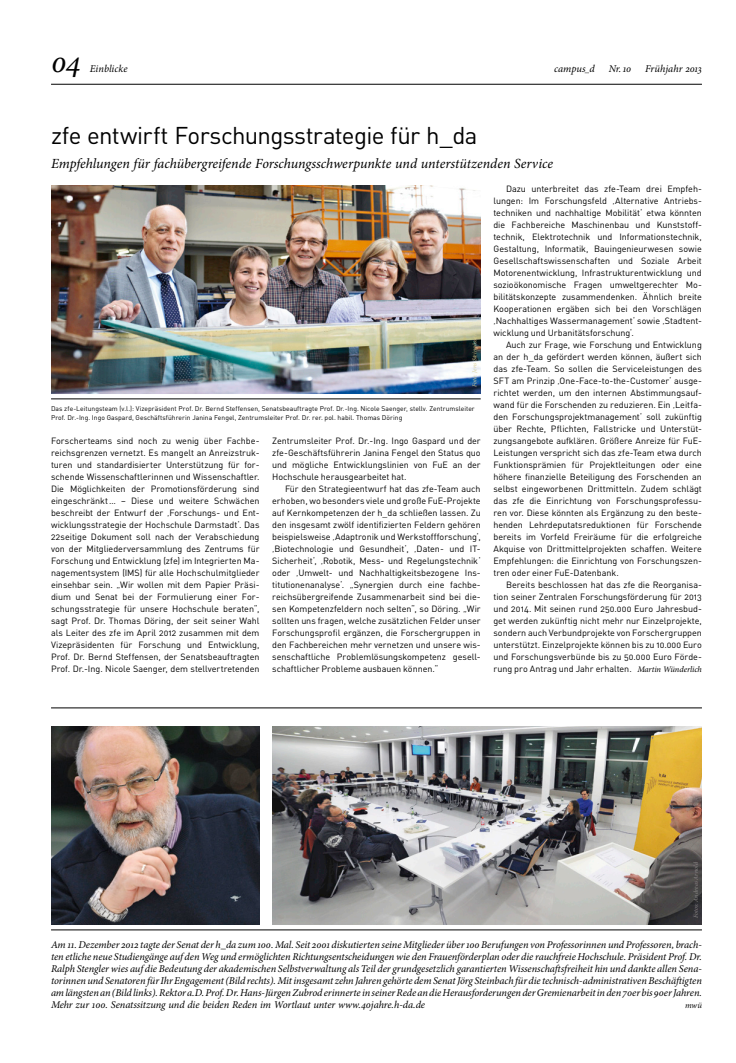
<style>
.page{position:relative;width:736px;height:1063px;background:#fff}
.page>*{position:absolute;margin:0;border:0;box-sizing:border-box;transform-origin:0 0}
.t1{font:italic 32px "Minion Pro";color:#000}
.t2{font:24px "DINOT";letter-spacing:-.03em;color:#000}
.t3{font:italic 14px "Minion Pro";letter-spacing:-.005em;color:#000}
.t4{font:italic 10.4px/12px "Minion Pro";letter-spacing:-.005em;color:#000;text-align:justify}
.t5{font:9px/12px "DINOT";letter-spacing:-.005em;color:#000;text-align:justify}
.t6{font:italic 8.5px "Minion Pro";color:#000}
.t7{font:6.8px/9px "DINOT";letter-spacing:.005em;color:#000}
.t8{font:italic 6px "Minion Pro";letter-spacing:.025em;color:#d8cd96}
.t9{font:italic 6px "Minion Pro";letter-spacing:.02em;color:#8e8b8a}
.s1{font-family:"Minion Pro";font-style:italic;font-size:8.5px}
</style>
<div class="page">
<hr style="left:51px;top:84px;width:651px;height:1px;background:#000">
<hr style="left:51px;top:708px;width:651px;height:1px;background:#000">
<hr style="left:51px;top:930px;width:651px;height:1px;background:#000">
<img style="left:272px;top:726px;width:430px;height:198px">
<img style="left:51px;top:726px;width:208px;height:198px">
<img style="left:51px;top:186px;width:429px;height:207px">
<hr style="left:51px;top:399px;width:429px;height:1px;background:#000">
<h1 class="t1" style="left:51px;top:40px;width:32px">04</h1>
<p class="t4" style="left:90px;top:63px;width:39px">Einblicke</p>
<p class="t4" style="left:554px;top:63px;width:42px">campus d</p>
<p class="t4" style="left:608px;top:63px;width:24px">Nr.10</p>
<p class="t4" style="left:645px;top:63px;width:58px">Frühjahr 2013</p>
<h2 class="t2" style="left:51px;top:119px;width:428px">zfe entwirft Forschungsstrategie für h_da</h2>
<h3 class="t3" style="left:51px;top:154px;width:503px">Empfehlungen für fachübergreifende Forschungsschwerpunkte und unterstützenden Service</h3>
<p class="t8" style="left:470px;top:387px;width:55px;rotate:-90deg">Foto: Jens Steingässer</p>
<p class="t7" style="left:51px;top:404px;width:425px">Das zfe-Leitungsteam (v.l.): Vizepräsident Prof. Dr. Bernd Steffensen, Senatsbeauftragte Prof. Dr.- Ing. Nicole Saenger, stellv. Zentrumsleiter<br>Prof. Dr.-Ing. Ingo Gaspard, Geschäftsführerin Janina Fengel, Zentrumsleiter Prof. Dr. rer. pol. habil. Thomas Döring</p>
<p class="t5" style="left:51px;top:434px;width:210px">Forscherteams sind noch zu wenig über Fachbe&shy;reichsgrenzen vernetzt. Es mangelt an Anreizstruk&shy;turen und standardisierter Unterstützung für for&shy;schende Wissenschaftlerinnen und Wissenschaftler.<br>Die Möglichkeiten der Promotionsförderung sind eingeschränkt… – Diese und weitere Schwächen beschreibt der Entwurf der ‚Forschungs- und Ent&shy;wicklungsstrategie der Hochschule Darmstadt‘. Das 22seitige Dokument soll nach der Verabschiedung von der Mitgliederversammlung des Zentrums für Forschung und Entwicklung (zfe) im Integrierten Ma&shy;nagementsystem (IMS) für alle Hochschulmitglieder einsehbar sein. „Wir wollen mit dem Papier Präsi&shy;dium und Senat bei der Formulierung einer For&shy;schungsstrategie für unsere Hochschule beraten“, sagt Prof. Dr. Thomas Döring, der seit seiner Wahl als Leiter des zfe im April 2012 zusammen mit dem Vizepräsidenten für Forschung und Entwicklung, Prof. Dr. Bernd Steffensen, der Senatsbeauftragten Prof. Dr.-Ing. Nicole Saenger, dem stellvertretenden</p>
<p class="t5" style="left:272px;top:434px;width:210px">Zentrumsleiter Prof. Dr.-Ing. Ingo Gaspard und der zfe-Geschäftsführerin Janina Fengel den Status quo und mögliche Entwicklungslinien von FuE an der Hochschule herausgearbeitet hat.</p>
<p class="t5" style="left:272px;top:482px;width:210px;text-align:left;text-indent:13px">Für den Strategieentwurf hat das zfe-Team auch erhoben, wo besonders viele und große FuE-Projekte auf Kernkompetenzen der h_da schließen lassen. Zu den insgesamt zwölf identifizierten Feldern gehören beispielsweise ‚Adaptronik und Werkstoffforschung‘, ‚Biotechnologie und Gesundheit‘, ‚Daten- und IT-Sicherheit‘, ‚Robotik, Mess- und Regelungstechnik‘ oder ‚Umwelt- und Nachhaltigkeitsbezogene Ins&shy;titutionenanalyse‘. „Synergien durch eine fachbe&shy;reichsübergreifende Zusammenarbeit sind bei die&shy;sen Kompetenzfeldern noch selten“, so Döring. „Wir sollten uns fragen, welche zusätzlichen Felder unser Forschungsprofil ergänzen, die Forschergruppen in den Fachbereichen mehr vernetzen und unsere wis&shy;senschaftliche Problemlösungskompetenz gesell&shy;schaftlicher Probleme ausbauen können.“</p>
<p class="t5" style="left:493px;top:182px;width:210px;text-indent:13px">Dazu unterbreitet das zfe-Team drei Empfeh&shy;lungen: Im Forschungsfeld ‚Alternative Antriebs&shy;techniken und nachhaltige Mobilität‘ etwa könnten die Fachbereiche Maschinenbau und Kunststoff&shy;technik, Elektrotechnik und Informationstechnik, Gestaltung, Informatik, Bauingenieurwesen sowie Gesellschaftswissenschaften und Soziale Arbeit Motorenentwicklung, Infrastrukturentwicklung und sozioökonomische Fragen umweltgerechter Mo&shy;bilitätskonzepte zusammendenken. Ähnlich breite Kooperationen ergäben sich bei den Vorschlägen ‚Nachhaltiges Wassermanagement‘ sowie ‚Stadtent&shy;wicklung und Urbanitätsforschung‘.</p>
<p class="t5" style="left:493px;top:338px;width:210px;text-align:left;text-indent:13px">Auch zur Frage, wie Forschung und Entwicklung an der h_da gefördert werden können, äußert sich das zfe-Team. So sollen die Serviceleistungen des SFT am Prinzip ‚One-Face-to-the-Customer‘ ausge&shy;richtet werden, um den internen Abstimmungsauf&shy;wand für die Forschenden zu reduzieren. Ein ‚Leitfa&shy;den Forschungsprojektmanagement‘ soll zukünftig über Rechte, Pflichten, Fallstricke und Unterstüt&shy;zungsangebote aufklären. Größere Anreize für FuE-Leistungen verspricht sich das zfe-Team etwa durch Funktionsprämien für Projektleitungen oder eine höhere finanzielle Beteiligung des Forschenden an selbst eingeworbenen Drittmitteln. Zudem schlägt das zfe die Einrichtung von Forschungsprofessu&shy;ren vor. Diese könnten als Ergänzung zu den beste&shy;henden Lehrdeputatsreduktionen für Forschende bereits im Vorfeld Freiräume für die erfolgreiche Akquise von Drittmittelprojekten schaffen. Weitere Empfehlungen: die Einrichtung von Forschungszen&shy;tren oder einer FuE-Datenbank.</p>
<p class="t5" style="left:493px;top:578px;width:210px;text-indent:13px">Bereits beschlossen hat das zfe die Reorganisa&shy;tion seiner Zentralen Forschungsförderung für 2013 und 2014. Mit seinen rund 250.000 Euro Jahresbud&shy;get werden zukünftig nicht mehr nur Einzelprojekte, sondern auch Verbundprojekte von Forschergruppen unterstützt. Einzelprojekte können bis zu 10.000 Euro und Forschungsverbünde bis zu 50.000 Euro Förde&shy;rung pro Antrag und Jahr erhalten. <span class="s1">Martin Wünderlich</span></p>
<p class="t9" style="left:691px;top:918px;width:57px;rotate:-90deg">Fotos: Andreas Arnold</p>
<p class="t4" style="left:51px;top:939px;width:652px">Am 11. Dezember 2012 tagte der Senat der h_da zum 100. Mal. Seit 2001 diskutierten seine Mitglieder über 100 Berufungen von Professorinnen und Professoren, brach&shy;ten etliche neue Studiengänge auf den Weg und ermöglichten Richtungsentscheidungen wie den Frauenförderplan oder die rauchfreie Hochschule. Präsident Prof. Dr.<br>Ralph Stengler wies auf die Bedeutung der akademischen Selbstverwaltung als Teil der grundgesetzlich garantierten Wissenschaftsfreiheit hin und dankte allen Sena&shy;torinnen und Senatoren für Ihr Engagement (Bild rechts). Mit insgesamt zehn Jahren gehörte dem Senat Jörg Steinbach für die technisch-administrativen Beschäftigten am längsten an (Bild links). Rektor a.D. Prof. Dr. Hans-Jürgen Zubrod erinnerte in seiner Rede an die Herausforderungen der Gremienarbeit in den 70er bis 90er Jahren.<br>Mehr zur 100. Senatssitzung und die beiden Reden im Wortlaut unter www.40jahre.h-da.de</p>
<p class="t6" style="left:685px;top:999px;width:18px">mwü</p>
</div>
